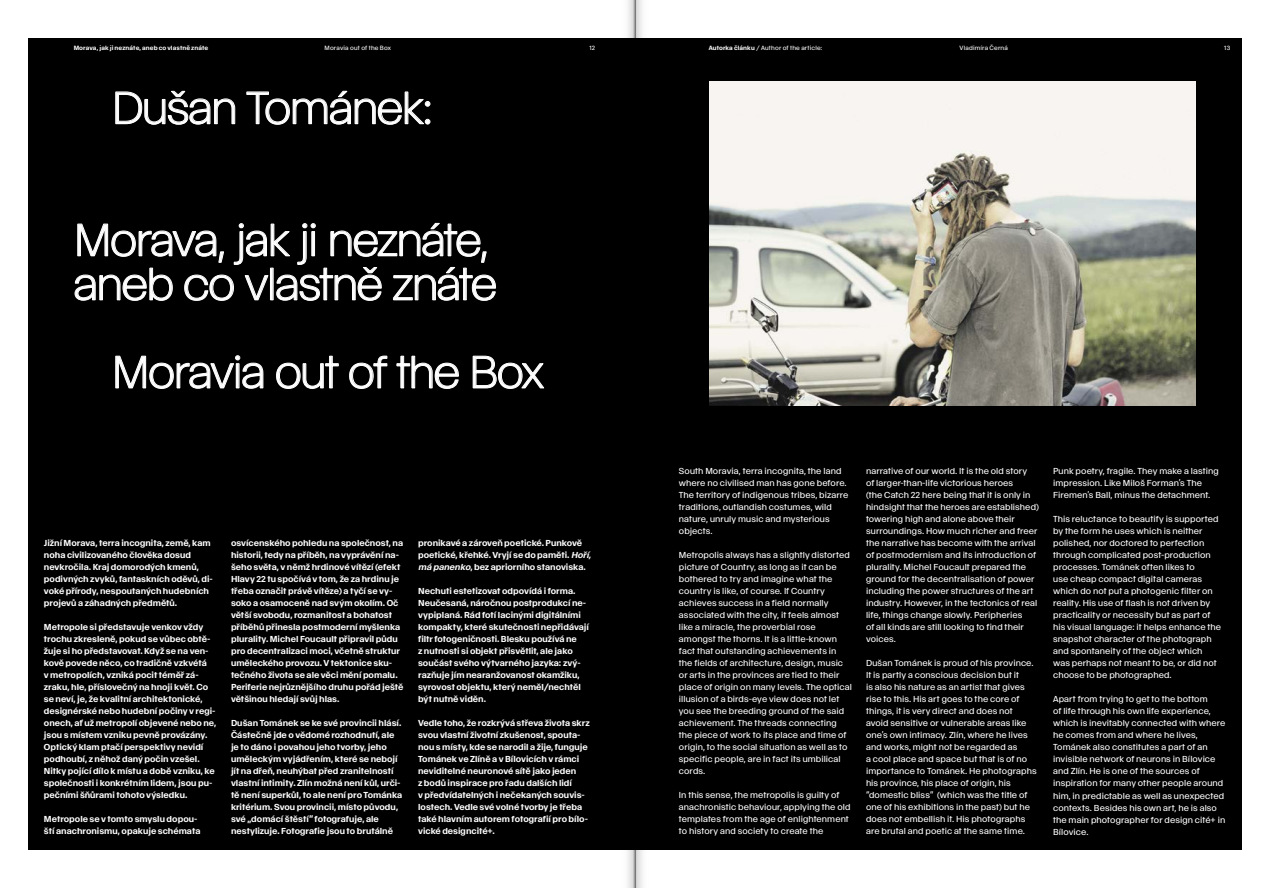
<style>
.page{position:relative;width:1270px;height:888px;background:#fff}
.page>*{position:absolute;margin:0;border:0;box-sizing:border-box;transform-origin:0 0}
.t1{font:300 44.5px/44px "cite grotesk 01";letter-spacing:-.035em;color:#fff}
.t2{font:8.5px/12px "cite grotesk 01";letter-spacing:.015em;color:#fff}
.t3{font:500 8.5px/12px "cite grotesk 01";color:#fff}
.t4{font:6px "cite grotesk 01";letter-spacing:.025em;color:#fff}
.t5{font:500 6px "cite grotesk 01";letter-spacing:.015em;color:#fff}
.s1{font-weight:500}
.s2{font-style:italic}
</style>
<div class="page">
<div style="left:28px;top:38px;width:1214px;height:811px;background:#000"></div>
<svg style="left:115px;top:90px;width:121px;height:35px"></svg>
<svg style="left:246px;top:90px;width:185px;height:35px"></svg>
<svg style="left:74px;top:222px;width:422px;height:79px"></svg>
<svg style="left:115px;top:355px;width:149px;height:34px"></svg>
<svg style="left:276px;top:355px;width:63px;height:34px"></svg>
<svg style="left:349px;top:355px;width:39px;height:34px"></svg>
<svg style="left:396px;top:355px;width:63px;height:34px"></svg>
<svg style="left:472px;top:355px;width:73px;height:34px"></svg>
<img style="left:709px;top:82px;width:486px;height:324px">
<img style="left:630px;top:0;width:3px;height:887px">
<img style="left:609px;top:0;width:21px;height:887px">
<img style="left:633px;top:0;width:7px;height:887px">
<img style="left:640px;top:0;width:21px;height:887px">
<p class="t5" style="left:74px;top:44px;width:136px">Morava, jak ji neznáte, aneb co vlastně znáte</p>
<p class="t4" style="left:325px;top:44px;width:68px">Moravia out of the Box</p>
<p class="t4" style="left:589px;top:44px;width:8px">12</p>
<p class="t4" style="left:960px;top:44px;width:50px">Vladimíra Černá</p>
<p class="t4" style="left:1224px;top:44px;width:8px">13</p>
<p class="t4" style="left:709px;top:44px;width:115px"><span class="s1">Autorka článku</span> / Author of the article:</p>
<h1 class="t1" style="left:112px;top:85px;width:323px">Dušan Tománek:</h1>
<h1 class="t1" style="left:74px;top:217px;width:425px">Morava, jak ji neznáte, aneb co vlastně znáte</h1>
<h1 class="t1" style="left:112px;top:349px;width:434px">Moravia out of the Box</h1>
<p class="t3" style="left:44px;top:536px;width:170px">Jižní Morava, terra incognita, země, kam noha civilizovaného člověka dosud nevkročila. Kraj domorodých kmenů, podivných zvyků, fantaskních oděvů, di&shy;voké přírody, nespoutaných hudebních projevů a záhadných předmětů.</p>
<p class="t3" style="left:44px;top:620px;width:174px">Metropole si představuje venkov vždy trochu zkresleně, pokud se vůbec obtě&shy;žuje si ho představovat. Když se na ven&shy;kově povede něco, co tradičně vzkvétá<br>v metropolích, vzniká pocit téměř zá&shy;zraku, hle, příslovečný na hnoji květ. Co se neví, je, že kvalitní architektonické, designérské nebo hudební počiny v regi&shy;onech, ať už metropolí objevené nebo ne, jsou s místem vzniku pevně provázány.<br>Optický klam ptačí perspektivy nevidí podhoubí, z něhož daný počin vzešel.<br>Nitky pojící dílo k místu a době vzniku, ke společnosti i konkrétním lidem, jsou pu&shy;pečními šňůrami tohoto výsledku.</p>
<p class="t3" style="left:44px;top:812px;width:158px">Metropole se v tomto smyslu dopou&shy;ští anachronismu, opakuje schémata</p>
<p class="t3" style="left:231px;top:536px;width:174px">osvícenského pohledu na společnost, na historii, tedy na příběh, na vyprávění na&shy;šeho světa, v němž hrdinové vítězí (efekt Hlavy 22 tu spočívá v tom, že za hrdinu je třeba označit právě vítěze) a tyčí se vy&shy;soko a osamoceně nad svým okolím. Oč větší svobodu, rozmanitost a bohatost příběhů přinesla postmoderní myšlenka plurality. Michel Foucault připravil půdu pro decentralizaci moci, včetně struktur uměleckého provozu. V tektonice sku&shy;tečného života se ale věci mění pomalu.<br>Periferie nejrůznějšího druhu pořád ještě většinou hledají svůj hlas.</p>
<p class="t3" style="left:231px;top:717px;width:173px">Dušan Tománek se ke své provincii hlásí.<br>Částečně jde o vědomé rozhodnutí, ale je to dáno i povahou jeho tvorby, jeho uměleckým vyjádřením, které se nebojí jít na dřeň, neuhýbat před zranitelností vlastní intimity. Zlín možná není kůl, urči&shy;tě není superkůl, to ale není pro Tománka kritérium. Svou provincii, místo původu, své „domácí štěstí“ fotografuje, ale nestylizuje. Fotografie jsou to brutálně</p>
<p class="t3" style="left:418px;top:537px;width:176px">pronikavé a zároveň poetické. Punkově poetické, křehké. Vryjí se do paměti. <span class="s2">Hoří, má panenko</span>, bez apriorního stanoviska.</p>
<p class="t3" style="left:418px;top:584px;width:172px">Nechuti estetizovat odpovídá i forma.<br>Neučesaná, náročnou postprodukcí ne&shy;vypiplaná. Rád fotí lacinými digitálními kompakty, které skutečnosti nepřidávají filtr fotogeničnosti. Blesku používá ne<br>z nutnosti si objekt přisvětlit, ale jako součást svého výtvarného jazyka: zvý&shy;razňuje jím nearanžovanost okamžiku, syrovost objektu, který neměl/nechtěl být nutně viděn.</p>
<p class="t3" style="left:418px;top:716px;width:173px">Vedle toho, že rozkrývá střeva života skrz svou vlastní životní zkušenost, spouta&shy;nou s místy, kde se narodil a žije, funguje Tománek ve Zlíně a v Bílovicích v rámci neviditelné neuronové sítě jako jeden<br>z bodů inspirace pro řadu dalších lidí<br>v předvídatelných i nečekaných souvis&shy;lostech. Vedle své volné tvorby je třeba také hlavním autorem fotografií pro bílo&shy;vické designcité+.</p>
<p class="t2" style="left:679px;top:464px;width:171px">South Moravia, terra incognita, the land where no civilised man has gone before.<br>The territory of indigenous tribes, bizarre traditions, outlandish costumes, wild nature, unruly music and mysterious objects.</p>
<p class="t2" style="left:679px;top:548px;width:174px">Metropolis always has a slightly distorted picture of Country, as long as it can be bothered to try and imagine what the country is like, of course. If Country achieves success in a field normally associated with the city, it feels almost like a miracle, the proverbial rose amongst the thorns. It is a little-known fact that outstanding achievements in the fields of architecture, design, music or arts in the provinces are tied to their place of origin on many levels. The optical illusion of a birds-eye view does not let you see the breeding ground of the said achievement. The threads connecting the piece of work to its place and time of origin, to the social situation as well as to specific people, are in fact its umbilical cords.</p>
<p class="t2" style="left:679px;top:789px;width:173px">In this sense, the metropolis is guilty of anachronistic behaviour, applying the old templates from the age of enlightenment to history and society to create the</p>
<p class="t2" style="left:866px;top:465px;width:174px">narrative of our world. It is the old story<br>of larger-than-life victorious heroes<br>(the Catch 22 here being that it is only in hindsight that the heroes are established) towering high and alone above their surroundings. How much richer and freer the narrative has become with the arrival of postmodernism and its introduction of plurality. Michel Foucault prepared the ground for the decentralisation of power including the power structures of the art industry. However, in the tectonics of real life, things change slowly. Peripheries<br>of all kinds are still looking to find their voices.</p>
<p class="t2" style="left:866px;top:657px;width:172px">Dušan Tománek is proud of his province.<br>It is partly a conscious decision but it<br>is also his nature as an artist that gives rise to this. His art goes to the core of things, it is very direct and does not avoid sensitive or vulnerable areas like one’s own intimacy. Zlín, where he lives and works, might not be regarded as<br>a cool place and space but that is of no importance to Tománek. He photographs his province, his place of origin, his “domestic bliss” (which was the title of one of his exhibitions in the past) but he does not embellish it. His photographs are brutal and poetic at the same time.</p>
<p class="t2" style="left:1053px;top:465px;width:167px">Punk poetry, fragile. They make a lasting impression. Like Miloš Forman’s The<br>Firemen’s Ball, minus the detachment.</p>
<p class="t2" style="left:1053px;top:513px;width:169px">This reluctance to beautify is supported by the form he uses which is neither polished, nor doctored to perfection through complicated post-production processes. Tománek often likes to<br>use cheap compact digital cameras which do not put a photogenic filter on reality. His use of flash is not driven by practicality or necessity but as part of his visual language: it helps enhance the snapshot character of the photograph and spontaneity of the object which was perhaps not meant to be, or did not choose to be photographed.</p>
<p class="t2" style="left:1053px;top:693px;width:174px">Apart from trying to get to the bottom<br>of life through his own life experience, which is inevitably connected with where he comes from and where he lives, Tománek also constitutes a part of an invisible network of neurons in Bílovice and Zlín. He is one of the sources of inspiration for many other people around him, in predictable as well as unexpected contexts. Besides his own art, he is also the main photographer for design cité+ in Bílovice.</p>
</div>
